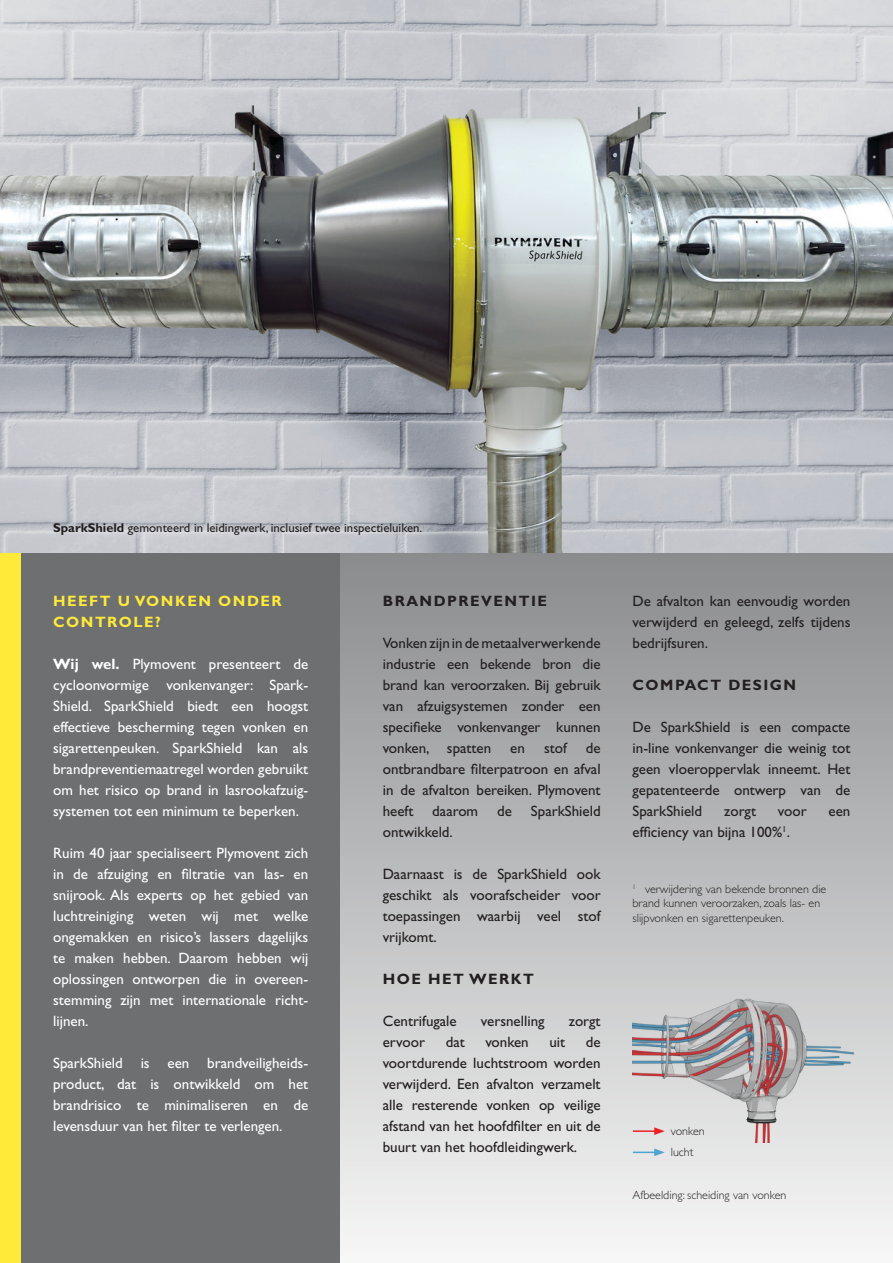
<style>
.page{position:relative;width:893px;height:1263px;background:#fff}
.page>*{position:absolute;margin:0;border:0;box-sizing:border-box;transform-origin:0 0}
.t1{font:15px/21px "Gill Sans Std";color:#231f20;text-align:justify}
.t2{font:15px/21px "Gill Sans Std";color:#fff;text-align:justify}
.t3{font:700 15px "Gill Sans Std";letter-spacing:.1em;color:#231f20}
.t4{font:700 15px/21px "Gill Sans Std";letter-spacing:.1em;color:#ffe939}
.t5{font:12.75px "Gill Sans Std";color:#231f20}
.t6{font:300 12px/14.4px "Gill Sans Std";color:#231f20}
.s1{font-weight:700}
</style>
<div class="page">
<div style="left:21px;top:553px;width:319px;height:710px;background:#6d6f71"></div>
<img style="left:0;top:0;width:893px;height:553px">
<div style="left:0;top:553px;width:21px;height:710px;background:#ffe939"></div>
<svg style="left:340px;top:553px;width:553px;height:694px;background:#bcbdbe"></svg>
<hr style="left:633px;top:1130px;width:24px;height:2px;background:#ed2024">
<svg style="left:654px;top:1127px;width:11px;height:8px"></svg>
<hr style="left:633px;top:1151px;width:24px;height:2px;background:#4ea5d2">
<svg style="left:654px;top:1148px;width:11px;height:8px"></svg>
<p class="t5" style="left:53px;top:520px;width:371px"><span class="s1">SPARKSHIELD</span> gemonteerd in leidingwerk, inclusief twee inspectieluiken.</p>
<p class="t4" style="left:53px;top:590px;width:230px">HEEFT U VONKEN ONDER<br>CONTROLE?</p>
<p class="t2" style="left:53px;top:653px;width:257px"><span class="s1">WIJ WEL.</span> Plymovent presenteert de cycloonvormige vonkenvanger: Spark-Shield. SparkShield biedt een hoogst effectieve bescherming tegen vonken en sigarettenpeuken. SparkShield kan als brandpreventiemaatregel worden gebruikt om het risico op brand in lasrookafzuig&shy;systemen tot een minimum te beperken.</p>
<p class="t2" style="left:53px;top:842px;width:257px">Ruim 40 jaar specialiseert Plymovent zich in de afzuiging en filtratie van las- en snijrook. Als experts op het gebied van luchtreiniging weten wij met welke ongemakken en risico’s lassers dagelijks te maken hebben. Daarom hebben wij oplossingen ontworpen die in overeen&shy;stemming zijn met internationale richt&shy;lijnen.</p>
<p class="t2" style="left:53px;top:1052px;width:257px">SparkShield is een brandveiligheids&shy;product, dat is ontwikkeld om het brandrisico te minimaliseren en de levensduur van het filter te verlengen.</p>
<p class="t3" style="left:383px;top:592px;width:166px">BRANDPREVENTIE</p>
<p class="t1" style="left:383px;top:632px;width:219px">Vonken zijn in de metaalverwerkende industrie een bekende bron die brand kan veroorzaken. Bij gebruik van afzuigsystemen zonder een specifieke vonkenvanger kunnen vonken, spatten</p>
<p class="t1" style="left:510px;top:737px;width:16px">en</p>
<p class="t1" style="left:544px;top:737px;width:24px">stof</p>
<p class="t1" style="left:383px;top:737px;width:219px;text-indent:203px">de ontbrandbare filterpatroon en afval in de afvalton bereiken. Plymovent heeft</p>
<p class="t1" style="left:432px;top:800px;width:47px">daarom</p>
<p class="t1" style="left:497px;top:800px;width:16px">de</p>
<p class="t1" style="left:531px;top:800px;width:71px">SparkShield</p>
<p class="t1" style="left:383px;top:821px;width:72px">ontwikkeld.</p>
<p class="t1" style="left:383px;top:863px;width:219px">Daarnaast is de SparkShield ook geschikt als voorafscheider voor toepassingen waarbij veel stof vrijkomt.</p>
<p class="t3" style="left:383px;top:970px;width:153px">HO E HET WERKT</p>
<p class="t1" style="left:383px;top:1010px;width:76px">Centrifugale</p>
<p class="t1" style="left:481px;top:1010px;width:65px">versnelling</p>
<p class="t1" style="left:569px;top:1010px;width:33px">zorgt</p>
<p class="t1" style="left:383px;top:1031px;width:44px">ervoor</p>
<p class="t1" style="left:446px;top:1031px;width:21px">dat</p>
<p class="t1" style="left:485px;top:1031px;width:45px">vonken</p>
<p class="t1" style="left:549px;top:1031px;width:17px">uit</p>
<p class="t1" style="left:383px;top:1031px;width:219px;text-indent:203px">de voortdurende luchtstroom worden verwijderd. Een afvalton verzamelt alle resterende vonken op veilige afstand van het hoofdfilter en uit de buurt van het hoofdleidingwerk.</p>
<p class="t1" style="left:632px;top:590px;width:219px">De afvalton kan eenvoudig worden verwijderd en geleegd, zelfs tijdens bedrijfsuren.</p>
<p class="t3" style="left:632px;top:676px;width:165px">COMPACT DESIGN</p>
<p class="t1" style="left:632px;top:716px;width:219px">De SparkShield is een compacte in-line vonkenvanger die weinig tot geen vloeroppervlak inneemt. Het gepatenteerde ontwerp van de SparkShield</p>
<p class="t1" style="left:724px;top:800px;width:33px">zorgt</p>
<p class="t1" style="left:778px;top:800px;width:30px">voor</p>
<p class="t1" style="left:829px;top:800px;width:23px">een</p>
<p class="t1" style="left:632px;top:821px;width:159px">efficiency van bijna 100%<sup>1</sup>.</p>
<p class="t6" style="left:632px;top:882px;width:195px"><sup>1</sup> verwijdering van bekende bronnen die brand kunnen veroorzaken, zoals las- en slijpvonken en sigarettenpeuken.</p>
<p class="t6" style="left:671px;top:1120px;width:35px;line-height:21.1px">vonken lucht</p>
<p class="t6" style="left:632px;top:1188px;width:155px">Afbeelding: scheiding van vonken</p>
</div>
